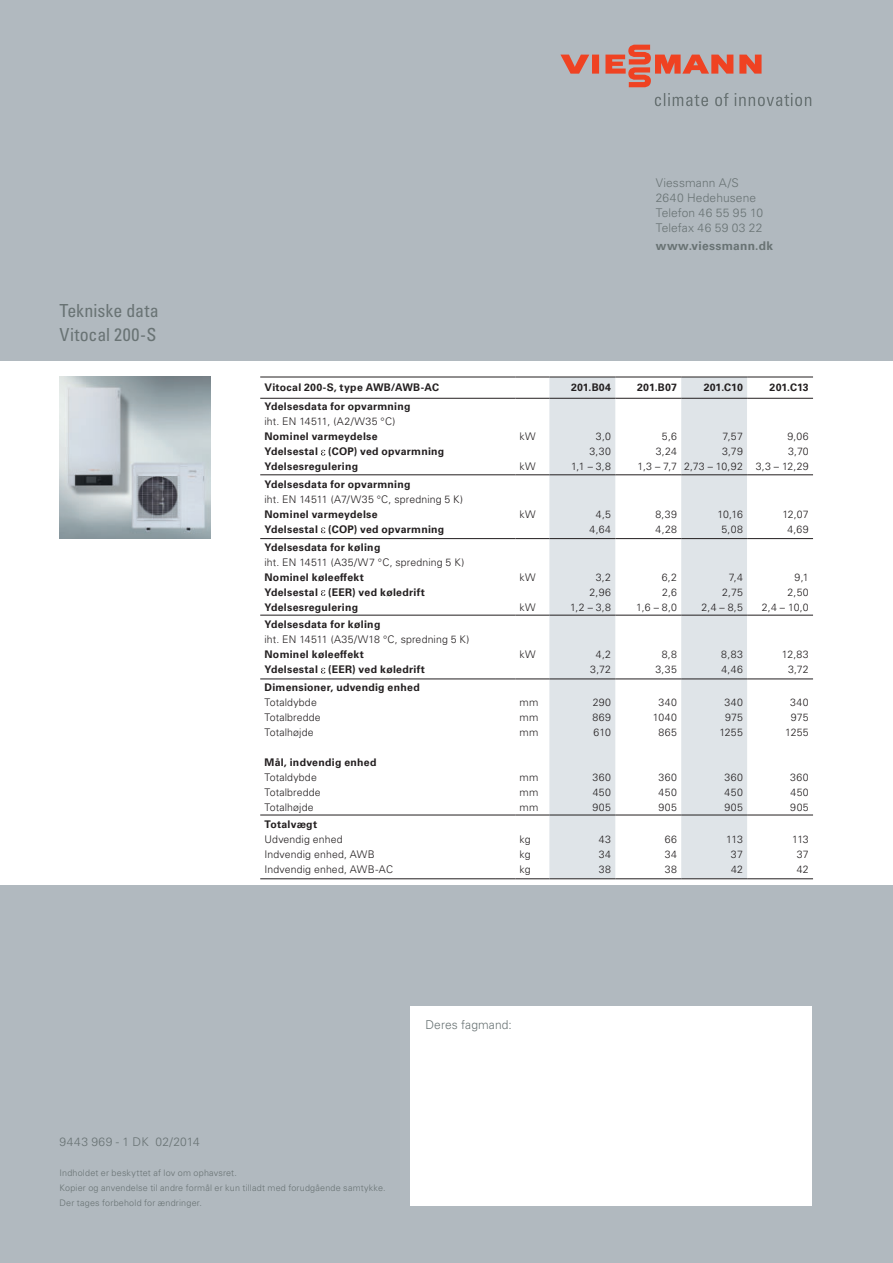
<style>
.page{position:relative;width:893px;height:1263px;background:#b1b9bf}
.page>*{position:absolute;margin:0;border:0;box-sizing:border-box;transform-origin:0 0}
.t1{font:condensed 18px/24px "Univers LTCYR 57";color:#697374}
.t2{font:300 12.3px "Univers LTCYR 45";letter-spacing:.01em;color:#697374}
.t3{font:300 12px/15px "Univers LTCYR 45";letter-spacing:.01em;color:#697374}
.t4{font:300 12px "Univers LTCYR 45";letter-spacing:.035em;color:#697374}
.t5{font:700 12px "Univers LTCYR 65";letter-spacing:.02em;color:#697374}
.t6{font:300 10.5px/15px "Univers LTCYR 45";letter-spacing:.015em;color:#231f20;text-align:justify}
.t7{font:700 10.5px/15px "Univers LTCYR 65";letter-spacing:.025em;color:#231f20}
.t8{font:300 10.5px/15px "Univers LTCYR 45";letter-spacing:.045em;color:#231f20;text-align:center}
.t9{font:300 9px/15px "Univers LTCYR 45";letter-spacing:.02em;color:#697374}
</style>
<div class="page">
<div style="left:0;top:361px;width:893px;height:523px;background:#fff"></div>
<svg style="left:560px;top:45px;width:251px;height:61px"></svg>
<div style="left:411px;top:1007px;width:401px;height:199px;background:#fff"></div>
<img style="left:60px;top:377px;width:150px;height:162px">
<svg style="left:549px;top:378px;width:198px;height:500px;fill:#dfe4e8"></svg>
<svg style="left:747px;top:475px;width:66px;height:204px"></svg>
<hr style="left:260px;top:377px;width:255px;height:1px;background:#231f20">
<hr style="left:515px;top:377px;width:34px;height:1px;background:#231f20">
<hr style="left:549px;top:377px;width:66px;height:1px;background:#231f20">
<hr style="left:615px;top:377px;width:66px;height:1px;background:#231f20">
<hr style="left:681px;top:377px;width:66px;height:1px;background:#231f20">
<hr style="left:747px;top:377px;width:66px;height:1px;background:#231f20">
<hr style="left:260px;top:398px;width:255px;height:1px;background:#231f20">
<hr style="left:515px;top:398px;width:34px;height:1px;background:#231f20">
<hr style="left:549px;top:398px;width:66px;height:1px;background:#231f20">
<hr style="left:615px;top:398px;width:66px;height:1px;background:#231f20">
<hr style="left:681px;top:398px;width:66px;height:1px;background:#231f20">
<hr style="left:747px;top:398px;width:66px;height:1px;background:#231f20">
<hr style="left:260px;top:474px;width:255px;height:1px;background:#231f20">
<hr style="left:515px;top:474px;width:34px;height:1px;background:#231f20">
<hr style="left:549px;top:474px;width:66px;height:1px;background:#231f20">
<hr style="left:615px;top:474px;width:66px;height:1px;background:#231f20">
<hr style="left:681px;top:474px;width:66px;height:1px;background:#231f20">
<hr style="left:747px;top:474px;width:66px;height:1px;background:#231f20">
<hr style="left:260px;top:538px;width:255px;height:1px;background:#231f20">
<hr style="left:515px;top:538px;width:34px;height:1px;background:#231f20">
<hr style="left:549px;top:538px;width:66px;height:1px;background:#231f20">
<hr style="left:615px;top:538px;width:66px;height:1px;background:#231f20">
<hr style="left:681px;top:538px;width:66px;height:1px;background:#231f20">
<hr style="left:747px;top:538px;width:66px;height:1px;background:#231f20">
<hr style="left:260px;top:615px;width:255px;height:1px;background:#231f20">
<hr style="left:515px;top:615px;width:34px;height:1px;background:#231f20">
<hr style="left:549px;top:615px;width:66px;height:1px;background:#231f20">
<hr style="left:615px;top:615px;width:66px;height:1px;background:#231f20">
<hr style="left:681px;top:615px;width:66px;height:1px;background:#231f20">
<hr style="left:747px;top:615px;width:66px;height:1px;background:#231f20">
<hr style="left:260px;top:679px;width:255px;height:1px;background:#231f20">
<hr style="left:515px;top:679px;width:34px;height:1px;background:#231f20">
<hr style="left:549px;top:679px;width:66px;height:1px;background:#231f20">
<hr style="left:615px;top:679px;width:66px;height:1px;background:#231f20">
<hr style="left:681px;top:679px;width:66px;height:1px;background:#231f20">
<hr style="left:747px;top:679px;width:66px;height:1px;background:#231f20">
<hr style="left:260px;top:815px;width:255px;height:1px;background:#231f20">
<hr style="left:260px;top:878px;width:255px;height:1px;background:#231f20">
<hr style="left:515px;top:815px;width:34px;height:1px;background:#231f20">
<hr style="left:515px;top:878px;width:34px;height:1px;background:#231f20">
<hr style="left:549px;top:815px;width:66px;height:1px;background:#231f20">
<hr style="left:549px;top:878px;width:66px;height:1px;background:#231f20">
<hr style="left:615px;top:815px;width:66px;height:1px;background:#231f20">
<hr style="left:615px;top:878px;width:66px;height:1px;background:#231f20">
<hr style="left:681px;top:815px;width:66px;height:1px;background:#231f20">
<hr style="left:681px;top:878px;width:66px;height:1px;background:#231f20">
<hr style="left:747px;top:815px;width:66px;height:1px;background:#231f20">
<hr style="left:747px;top:878px;width:66px;height:1px;background:#231f20">
<svg style="left:321px;top:450px;width:4px;height:5px"></svg>
<svg style="left:321px;top:527px;width:4px;height:6px"></svg>
<svg style="left:321px;top:590px;width:4px;height:6px"></svg>
<svg style="left:321px;top:668px;width:4px;height:5px"></svg>
<h1 class="t1" style="left:60px;top:299px;width:101px">Tekniske data<br>Vitocal 200-S</h1>
<p class="t3" style="left:656px;top:177px;width:109px">Viessmann A/S<br>2640 Hedehusene<br>Telefon 46 55 95 10<br>Telefax 46 59 03 22</p>
<p class="t5" style="left:656px;top:242px;width:119px">www.viessmann.dk</p>
<p class="t7" style="left:264px;top:381px;width:176px">Vitocal 200-S, type AWB/AWB-AC</p>
<p class="t7" style="left:571px;top:381px;width:42px">201.B04</p>
<p class="t7" style="left:637px;top:381px;width:41px">201.B07</p>
<p class="t7" style="left:704px;top:381px;width:41px">201.C10</p>
<p class="t7" style="left:770px;top:381px;width:41px">201.C13</p>
<p class="t7" style="left:264px;top:400px;width:148px">Ydelsesdata for opvarmning</p>
<p class="t6" style="left:264px;top:415px;width:132px">iht. EN 14511, (A2/W35 °C)</p>
<p class="t7" style="left:264px;top:430px;width:181px">Nominel varmeydelse<br>Ydelsestal (COP) ved opvarmning<br>Ydelsesregulering</p>
<p class="t6" style="left:520px;top:430px;width:18px">kW</p>
<p class="t6" style="left:571px;top:430px;width:41px;text-align:right">3,0<br>3,30<br>1,1 – 3,8</p>
<p class="t6" style="left:637px;top:430px;width:41px;text-align:right">5,6<br>3,24<br>1,3 – 7,7</p>
<p class="t6" style="left:684px;top:430px;width:60px;text-align:right">7,57<br>3,79<br>2,73 – 10,92</p>
<p class="t6" style="left:756px;top:430px;width:55px;text-align:right">9,06<br>3,70<br>3,3 – 12,29</p>
<p class="t6" style="left:520px;top:460px;width:18px">kW</p>
<p class="t7" style="left:264px;top:478px;width:148px">Ydelsesdata for opvarmning</p>
<p class="t6" style="left:264px;top:493px;width:200px">iht. EN 14511 (A7/W35 °C, spredning 5 K)</p>
<p class="t7" style="left:264px;top:508px;width:181px">Nominel varmeydelse<br>Ydelsestal (COP) ved opvarmning</p>
<p class="t6" style="left:520px;top:508px;width:18px">kW</p>
<p class="t6" style="left:590px;top:508px;width:23px;text-align:right">4,5<br>4,64</p>
<p class="t6" style="left:655px;top:508px;width:23px">8,39<br>4,28</p>
<p class="t6" style="left:717px;top:508px;width:27px;text-align:center">10,16<br>5,08</p>
<p class="t6" style="left:782px;top:508px;width:28px;text-align:center">12,07<br>4,69</p>
<p class="t7" style="left:264px;top:541px;width:117px">Ydelsesdata for køling</p>
<p class="t6" style="left:264px;top:556px;width:201px">iht. EN 14511 (A35/W7 °C, spredning 5 K)</p>
<p class="t7" style="left:264px;top:571px;width:162px">Nominel køleeffekt<br>Ydelsestal (EER) ved køledrift<br>Ydelsesregulering</p>
<p class="t6" style="left:520px;top:571px;width:18px">kW</p>
<p class="t6" style="left:570px;top:571px;width:42px;text-align:right">3,2<br>2,96<br>1,2 – 3,8</p>
<p class="t6" style="left:636px;top:571px;width:42px;text-align:right">6,2<br>2,6<br>1,6 – 8,0</p>
<p class="t6" style="left:701px;top:571px;width:43px;text-align:right">7,4<br>2,75<br>2,4 – 8,5</p>
<p class="t6" style="left:762px;top:571px;width:48px;text-align:right">9,1<br>2,50<br>2,4 – 10,0</p>
<p class="t6" style="left:520px;top:601px;width:18px">kW</p>
<p class="t7" style="left:264px;top:618px;width:117px">Ydelsesdata for køling</p>
<p class="t6" style="left:264px;top:633px;width:206px">iht. EN 14511 (A35/W18 °C, spredning 5 K)</p>
<p class="t7" style="left:264px;top:648px;width:162px">Nominel køleeffekt<br>Ydelsestal (EER) ved køledrift</p>
<p class="t6" style="left:520px;top:648px;width:18px">kW</p>
<p class="t6" style="left:590px;top:648px;width:22px;text-align:center">4,2<br>3,72</p>
<p class="t6" style="left:655px;top:648px;width:23px;text-align:center">8,8<br>3,35</p>
<p class="t6" style="left:721px;top:648px;width:23px">8,83<br>4,46</p>
<p class="t6" style="left:782px;top:648px;width:28px;text-align:center">12,83<br>3,72</p>
<p class="t7" style="left:264px;top:681px;width:157px">Dimensioner, udvendig enhed</p>
<p class="t6" style="left:264px;top:696px;width:58px;text-align:left">Totaldybde<br>Totalbredde<br>Totalhøjde</p>
<p class="t7" style="left:264px;top:756px;width:113px">Mål, indvendig enhed</p>
<p class="t6" style="left:264px;top:771px;width:58px;text-align:left">Totaldybde<br>Totalbredde<br>Totalhøjde</p>
<p class="t6" style="left:593px;top:696px;width:20px">290<br>869<br>610</p>
<p class="t6" style="left:592px;top:771px;width:20px">360<br>450<br>905</p>
<p class="t8" style="left:653px;top:696px;width:26px">340<br>1040<br>865</p>
<p class="t6" style="left:658px;top:771px;width:20px">360<br>450<br>905</p>
<p class="t6" style="left:719px;top:696px;width:25px;text-align:center">340<br>975<br>1255</p>
<p class="t6" style="left:724px;top:771px;width:20px">360<br>450<br>905</p>
<p class="t6" style="left:785px;top:696px;width:25px;text-align:center">340<br>975<br>1255</p>
<p class="t6" style="left:790px;top:771px;width:20px">360<br>450<br>905</p>
<p class="t6" style="left:520px;top:696px;width:20px">mm mm mm</p>
<p class="t6" style="left:520px;top:771px;width:20px">mm mm mm</p>
<p class="t7" style="left:264px;top:818px;width:54px">Totalvægt</p>
<p class="t6" style="left:264px;top:833px;width:130px;text-align:left">Udvendig enhed<br>Indvendig enhed, AWB<br>Indvendig enhed, AWB-AC</p>
<p class="t6" style="left:520px;top:833px;width:12px">kg kg kg</p>
<p class="t6" style="left:599px;top:833px;width:14px">43<br>34<br>38</p>
<p class="t6" style="left:665px;top:833px;width:14px">66<br>34<br>38</p>
<p class="t6" style="left:726px;top:833px;width:18px;text-align:center">113<br>37<br>42</p>
<p class="t6" style="left:792px;top:833px;width:18px;text-align:center">113<br>37<br>42</p>
<p class="t2" style="left:425px;top:1020px;width:88px">Deres fagmand:</p>
<p class="t4" style="left:60px;top:1137px;width:142px">9443 969 - 1 DK 02/2014</p>
<p class="t9" style="left:60px;top:1166px;width:328px">Indholdet er beskyttet af lov om ophavsret.<br>Kopier og anvendelse til andre formål er kun tilladt med forudgående samtykke.<br>Der tages forbehold for ændringer.</p>
</div>
